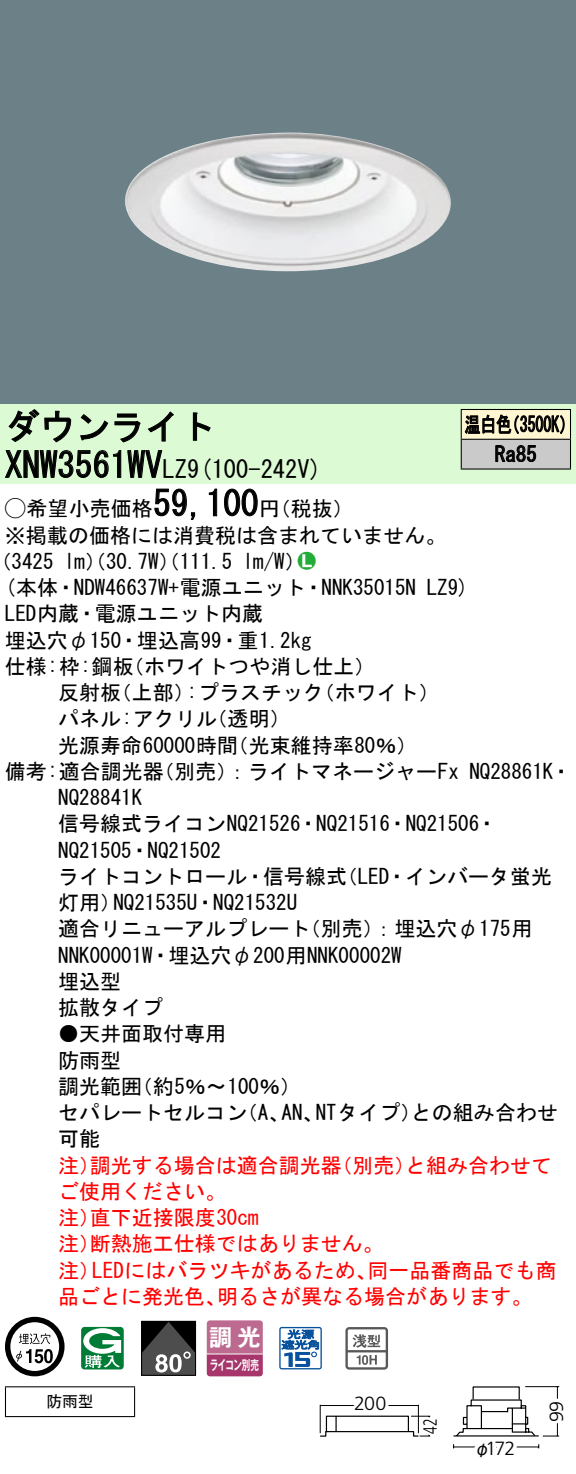
<style>
.page{position:relative;width:576px;height:1474px;background:#fff}
.page>*{position:absolute;margin:0;border:0;box-sizing:border-box;transform-origin:0 0}
.t1{font:35px "MS Gothic";color:#000}
.t2{font:24.5px "MS Gothic";color:#000}
.t3{font:23.1px "Gothic MB101 Pro De Bold 90 pv RKSJ H";color:#fff}
.t4{font:21px/26.2px "MS Gothic";color:#000}
.t5{font:21px/26.2px "MS Gothic";color:#f00}
.t6{font:21px/29.8px "MS Gothic";color:#000;scale:.75 1}
.t7{font:21px "Ford Classification 1";color:#23ac38}
.t8{font:300 19.25px "Frutiger LT Std";letter-spacing:-.035em;color:#000}
.t9{font:300 19.25px "Frutiger LT Std";letter-spacing:-.035em;color:#000;scale:.72 1}
.t10{font:15.75px "MS Gothic";color:#000}
.t11{font:15.75px "Gothic MB101 Pro Regular 90 pv RKSJ H";color:#000}
.t12{font:13.3px "Gothic MB101 Pro De Bold 90 pv RKSJ H";letter-spacing:-.05em;color:#fff;scale:.65 1}
.s1{font-size:24.5px}
.s2{font-family:"Ford Classification 1"}
.s3{color:#fff}
</style>
<div class="page">
<div style="left:0;top:0;width:575px;height:404px;background:#6c8087"></div>
<img style="left:125px;top:133px;width:326px;height:138px">
<div style="left:0;top:404px;width:575px;height:79px;background:#dcfad4"></div>
<svg style="left:8px;top:409px;width:64px;height:34px"></svg>
<svg style="left:80px;top:413px;width:60px;height:30px"></svg>
<svg style="left:147px;top:411px;width:26px;height:31px"></svg>
<svg style="left:192px;top:412px;width:19px;height:29px"></svg>
<svg style="left:5px;top:450px;width:158px;height:28px"></svg>
<svg style="left:154px;top:488px;width:42px;height:32px"></svg>
<svg style="left:208px;top:488px;width:9px;height:29px"></svg>
<svg style="left:224px;top:488px;width:34px;height:29px"></svg>
<svg style="left:5px;top:1317px;width:59px;height:59px"></svg>
<svg style="left:44px;top:1349px;width:9px;height:14px"></svg>
<svg style="left:81px;top:1327px;width:43px;height:42px"></svg>
<svg style="left:141px;top:1321px;width:54px;height:54px;background:#464646"></svg>
<svg style="left:206px;top:1320px;width:56px;height:56px;background:#b65a85"></svg>
<hr style="left:207px;top:1353px;width:55px;height:1px;background:#fff">
<svg style="left:279px;top:1327px;width:43px;height:42px"></svg>
<svg style="left:345px;top:1327px;width:43px;height:42px"></svg>
<hr style="left:5px;top:1386px;width:130px;height:1px;background:#000">
<svg style="left:5px;top:1387px;width:1px;height:29px"></svg>
<svg style="left:134px;top:1387px;width:1px;height:29px"></svg>
<hr style="left:5px;top:1416px;width:130px;height:1px;background:#000">
<div style="left:461px;top:409px;width:109px;height:30px;background:#fff6d2"></div>
<div style="left:461px;top:439px;width:109px;height:30px;background:#cacaca"></div>
<hr style="left:460px;top:409px;width:110px;height:1px;background:#000">
<hr style="left:569px;top:410px;width:2px;height:29px;background:#000">
<hr style="left:460px;top:439px;width:110px;height:1px;background:#000">
<hr style="left:569px;top:440px;width:2px;height:28px;background:#000">
<hr style="left:460px;top:468px;width:110px;height:2px;background:#000">
<svg style="left:460px;top:410px;width:104px;height:58px"></svg>
<hr style="left:525px;top:1386px;width:34px;height:1px;background:#000">
<hr style="left:556px;top:1386px;width:1px;height:50px;background:#000">
<svg style="left:453px;top:1395px;width:107px;height:54px"></svg>
<svg style="left:319px;top:1404px;width:112px;height:33px"></svg>
<div style="left:363px;top:1394px;width:13px;height:18px;border:6px solid #fff;border-radius:50%"></div>
<div style="left:362px;top:1393px;width:15px;height:20px;border:6px solid #fff;border-radius:50%"></div>
<div style="left:374px;top:1394px;width:13px;height:18px;border:6px solid #fff;border-radius:50%"></div>
<div style="left:373px;top:1393px;width:15px;height:20px;border:6px solid #fff;border-radius:50%"></div>
<h1 class="t1" style="left:5px;top:409px;width:212px">ダウンライト</h1>
<p class="t2" style="left:187px;top:456px;width:136px">(9 100-242 (V</p>
<h1 class="t1" style="left:5px;top:447px;width:184px">XNW3561WV<span class="s1">LZ</span></h1>
<h1 class="t1" style="left:153px;top:486px;width:106px">59,100</h1>
<p class="t4" style="left:5px;top:495px;width:442px"><span class="s2">A</span>希望小売価格<br>※掲載の価格には消費税は含まれていません。</p>
<p class="t7" style="left:298px;top:550px;width:19px">2<span class="s3">7</span></p>
<p class="t4" style="left:259px;top:495px;width:96px">（円税抜(</p>
<p class="t4" style="left:243px;top:548px;width:64px">l m (W/</p>
<p class="t4" style="left:-9px;top:548px;width:65px">（3425</p>
<p class="t4" style="left:64px;top:548px;width:169px">lm）（30.7 ）（W 111.5</p>
<p class="t6" style="left:494px;top:409px;width:57px;text-indent:-30px">温白色<br>Ra85</p>
<p class="t6" style="left:504px;top:409px;width:96px">（3500 (K</p>
<p class="t4" style="left:5px;top:574px;width:412px">(本体・NDW46637 +W 電源ユニット・NNK35015N</p>
<p class="t4" style="left:5px;top:600px;width:259px">LED内蔵・電源ユニット内蔵</p>
<p class="t4" style="left:5px;top:627px;width:308px">埋込穴φ150・埋込高99・重1.2kg</p>
<p class="t4" style="left:123px;top:653px;width:253px">（ホワイトつや消し仕上(</p>
<p class="t4" style="left:5px;top:653px;width:130px">仕様枠: :鋼板</p>
<p class="t4" style="left:426px;top:574px;width:44px">LZ (9</p>
<p class="t4" style="left:58px;top:679px;width:64px">反射板</p>
<p class="t4" style="left:111px;top:679px;width:85px">（上部）</p>
<p class="t4" style="left:187px;top:679px;width:139px">:プラスチック</p>
<p class="t4" style="left:313px;top:679px;width:127px">（ホワイト(</p>
<p class="t4" style="left:58px;top:705px;width:160px">パネル:アクリル</p>
<p class="t4" style="left:206px;top:705px;width:86px">（透明(</p>
<p class="t4" style="left:58px;top:732px;width:181px">光源寿命60000時間</p>
<p class="t4" style="left:227px;top:732px;width:191px">（光束維持率80％(</p>
<p class="t4" style="left:153px;top:758px;width:307px">（別売：）ライトマネージャーFx</p>
<p class="t4" style="left:5px;top:758px;width:160px">備考:適合調光器</p>
<p class="t4" style="left:58px;top:784px;width:85px">NQ28841K</p>
<p class="t4" style="left:58px;top:810px;width:441px">信号線式ライコンNQ21526・NQ21516・NQ21506・</p>
<p class="t4" style="left:58px;top:837px;width:164px">NQ21505・NQ21502</p>
<p class="t4" style="left:336px;top:863px;width:217px">（LED・インバータ蛍光</p>
<p class="t4" style="left:469px;top:758px;width:104px">NQ28861 ・K</p>
<p class="t4" style="left:58px;top:863px;width:290px;text-align:center">ライトコントロール・信号線式<br>NQ21535 ・U NQ21532U</p>
<p class="t4" style="left:58px;top:889px;width:64px">灯用）</p>
<p class="t4" style="left:58px;top:915px;width:345px">適合リニューアルプレート<br>NNK00001 ・W 埋込穴φ200用NNK00002W埋込型<br>拡散タイプ</p>
<p class="t4" style="left:58px;top:1020px;width:169px">●天井面取付専用防雨型</p>
<p class="t4" style="left:132px;top:1073px;width:171px">（約5％〜100％(</p>
<p class="t4" style="left:300px;top:915px;width:234px">（別売：）埋込穴φ175用</p>
<p class="t4" style="left:58px;top:1073px;width:85px">調光範囲</p>
<p class="t4" style="left:315px;top:1099px;width:107px">NTタイプ）</p>
<p class="t4" style="left:411px;top:1099px;width:148px">との組み合わせ</p>
<p class="t4" style="left:58px;top:1099px;width:190px">セパレートセルコン可能</p>
<p class="t4" style="left:237px;top:1099px;width:54px">（、A</p>
<p class="t4" style="left:281px;top:1099px;width:43px">AN、</p>
<p class="t5" style="left:90px;top:1152px;width:253px">調光する場合は適合調光器</p>
<p class="t5" style="left:331px;top:1152px;width:85px">（別売）</p>
<p class="t5" style="left:405px;top:1152px;width:148px">と組み合わせて</p>
<p class="t5" style="left:58px;top:1152px;width:43px">注）</p>
<p class="t5" style="left:58px;top:1178px;width:169px">ご使用ください。</p>
<p class="t5" style="left:90px;top:1204px;width:170px">直下近接限度30cm</p>
<p class="t5" style="left:90px;top:1204px;width:295px;text-indent:-32px">注）<br>断熱施工仕様ではありません。</p>
<p class="t5" style="left:58px;top:1230px;width:43px">注）</p>
<p class="t5" style="left:92px;top:1257px;width:286px">LEDにはバラツキがあるため、</p>
<p class="t5" style="left:367px;top:1257px;width:190px">同一品番商品でも商</p>
<p class="t5" style="left:58px;top:1257px;width:43px">注）</p>
<p class="t5" style="left:58px;top:1283px;width:169px">品ごとに発光色、</p>
<p class="t5" style="left:217px;top:1283px;width:317px">明るさが異なる場合があります。</p>
<p class="t3" style="left:209px;top:1317px;width:53px">調光</p>
<p class="t10" style="left:46px;top:1394px;width:49px">防雨型</p>
<p class="t12" style="left:210px;top:1354px;width:77px">ライコン別売</p>
<p class="t8" style="left:354px;top:1392px;width:34px">200</p>
<p class="t9" style="left:419px;top:1433px;width:22px;rotate:-90deg">42</p>
<p class="t8" style="left:485px;top:1437px;width:31px">172</p>
<p class="t11" style="left:474px;top:1435px;width:17px">φ</p>
<p class="t8" style="left:545px;top:1422px;width:23px;rotate:-90deg">99</p>
</div>
